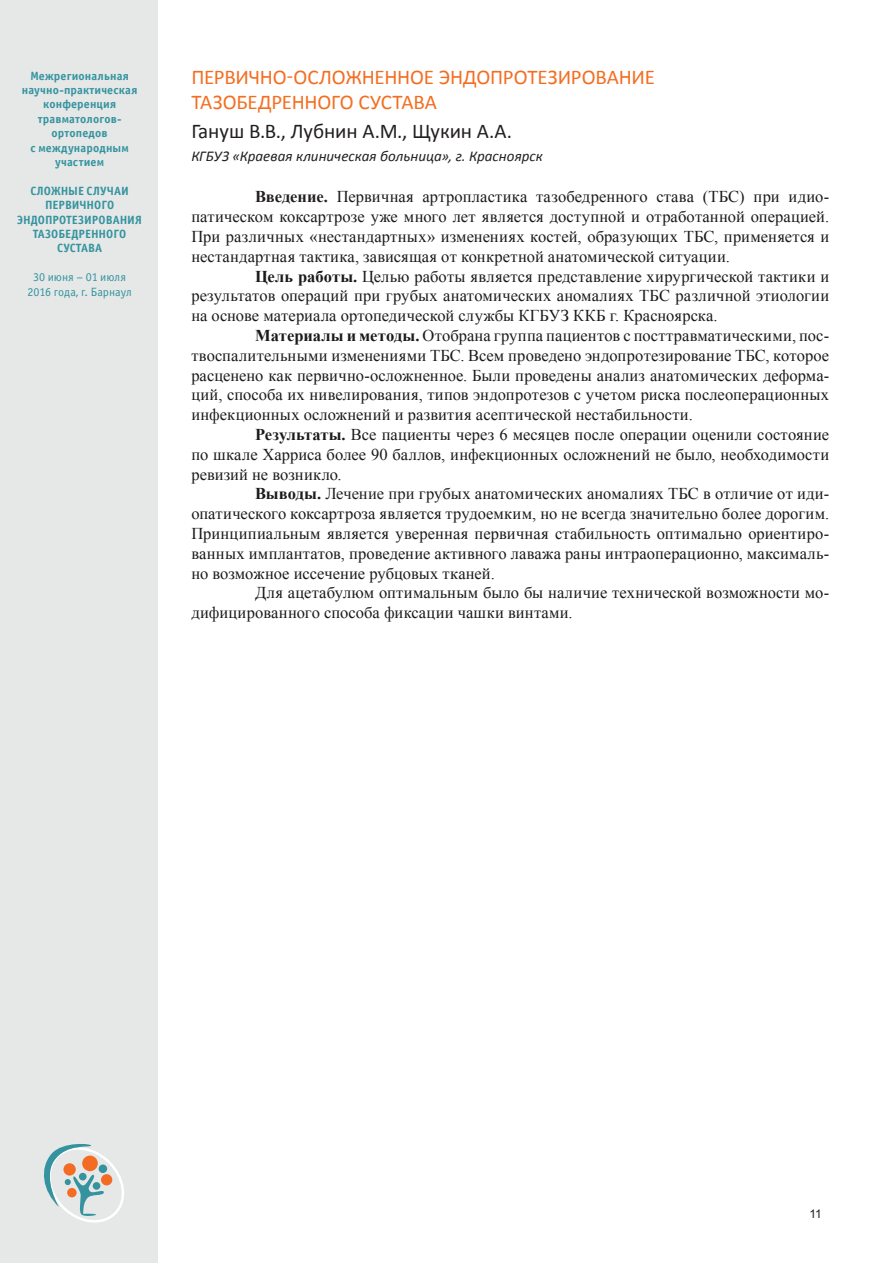
<style>
.page{position:relative;width:893px;height:1263px;background:#fff}
.page>*{position:absolute;margin:0;border:0;box-sizing:border-box;transform-origin:0 0}
.t1{font:21px/25.2px "Calibri";letter-spacing:-.01em;color:#f36e21}
.t2{font:21px "Calibri";color:#231f20}
.t3{font:16.5px/19.8px "Times New Roman";letter-spacing:.005em;color:#1a1a1a;text-align:justify}
.t4{font:italic 15px "Calibri";color:#231f20}
.t5{font:700 12px/14.4px "Officina Sans C";letter-spacing:.01em;color:#35939f;text-align:center}
.t6{font:12px/14.4px "Officina Sans C";color:#35939f;text-align:center}
.t7{font:12px "Arial";color:#231f20}
.s1{font-weight:700;color:#231f20}
.s2{font-weight:700}
.s3{color:#231f20}
</style>
<div class="page">
<div style="left:0;top:0;width:157px;height:1263px;background:#e5e8e7"></div>
<svg style="left:44px;top:1143px;width:80px;height:80px"></svg>
<p class="t5" style="left:22px;top:69px;width:117px">Межрегиональная научно-практическая конференция травматологов&shy;ортопедов<br>с международным участием</p>
<p class="t5" style="left:30px;top:184px;width:64px">СЛОЖНЫ Е СЛУЧ</p>
<p class="t5" style="left:114px;top:184px;width:16px">АИ</p>
<p class="t5" style="left:45px;top:198px;width:71px">П ЕРВИЧНОГО</p>
<p class="t5" style="left:17px;top:213px;width:126px">ЭНДОП РОТЕЗИРОВАНИЯ</p>
<p class="t5" style="left:33px;top:227px;width:95px">ТАЗОБЕДРЕННОГО</p>
<p class="t5" style="left:57px;top:241px;width:8px">СУСТ</p>
<p class="t5" style="left:81px;top:241px;width:23px">АВА</p>
<p class="t6" style="left:27px;top:270px;width:106px">30 июня – 01 июля<br>2016 года, г. Барнаул</p>
<p class="t1" style="left:191px;top:63px;width:465px">П ервично-осложненное эндопротезирование тазобедренного сустава</p>
<p class="t2" style="left:191px;top:118px;width:322px">Гануш В.В., Лубнин А.М., Щукин А.А.</p>
<p class="t4" style="left:191px;top:146px;width:353px">КГБУЗ «Краевая клиническая больница», г. Красноярск</p>
<p class="t3" style="left:191px;top:187px;width:639px;text-indent:64px"><span class="s1">Введение.</span> Первичная артропластика тазобедренного става (ТБС) при идио&shy;патическом коксартрозе уже много лет является доступной и отработанной операцией.<br>При различных «нестандартных» изменениях костей, образующих ТБС, применяется и нестандартная тактика, зависящая от конкретной анатомической ситуации.</p>
<p class="t3" style="left:191px;top:266px;width:639px;text-indent:64px"><span class="s2">Цель работы.</span> Целью работы является представление хирургической тактики и результатов операций при грубых анатомических аномалиях ТБС различной этиологии на основе материала ортопедической службы КГБУЗ ККБ г. Красноярска.</p>
<p class="t3" style="left:191px;top:325px;width:639px;text-indent:64px"><span class="s2">Материалы и методы.</span> Отобрана группа пациентов с посттравматическими, пос&shy;твоспалительными изменениями ТБС. Всем проведено эндопротезирование ТБС, которое расценено как первично-осложненное. Были проведены анализ анатомических деформа&shy;ций, способа их нивелирования, типов эндопротезов с учетом риска послеоперационных инфекционных осложнений и развития асептической нестабильности.</p>
<p class="t3" style="left:191px;top:424px;width:639px;text-indent:64px"><span class="s2">Результаты.</span> Все пациенты через 6 месяцев после операции оценили состояние по шкале Харриса более 90 баллов, инфекционных осложнений не было, необходимости ревизий не возникло.</p>
<p class="t3" style="left:191px;top:484px;width:639px;text-indent:64px"><span class="s2">Выводы.</span> <span class="s3">Лечение при</span> грубых анатомических аномалиях ТБС в отличие от иди&shy;опатического коксартроза является трудоемким, но не всегда значительно более дорогим.<br>Принципиальным является уверенная первичная стабильность оптимально ориентиро&shy;ванных имплантатов, проведение активного лаважа раны интраоперационно, максималь&shy;но возможное иссечение рубцовых тканей.</p>
<p class="t3" style="left:191px;top:583px;width:639px;text-indent:64px">Для ацетабулюм оптимальным было бы наличие технической возможности мо&shy;дифицированного способа фиксации чашки винтами.</p>
<p class="t7" style="left:809px;top:1206px;width:14px">11</p>
</div>
